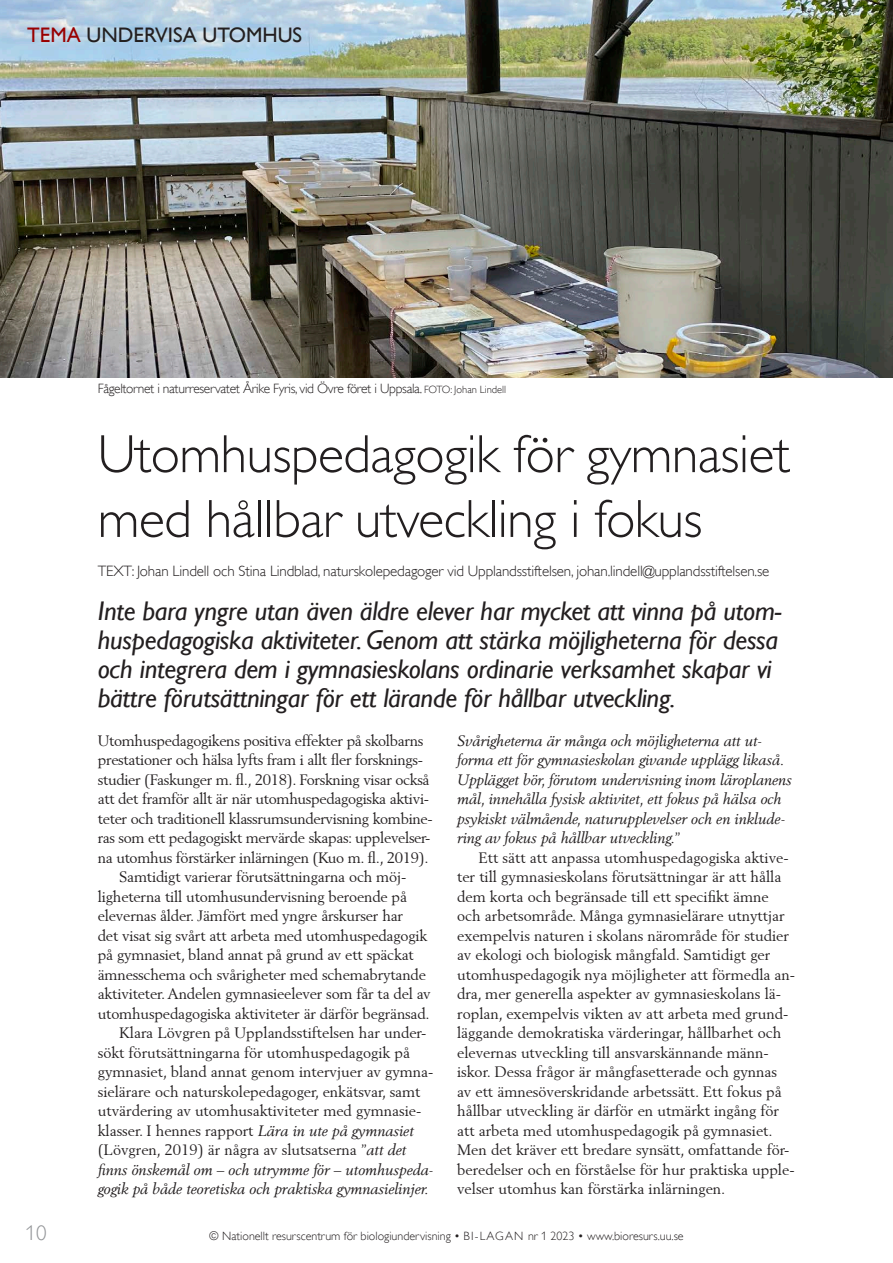
<style>
.page{position:relative;width:893px;height:1263px;background:#fff}
.page>*{position:absolute;margin:0;border:0;box-sizing:border-box;transform-origin:0 0}
.t1{font:300 54px/64.8px "Gill Alt One";letter-spacing:-.01em;color:#231f20}
.t2{font:italic 27px/29.2px "Gill Alt One";letter-spacing:-.01em;color:#231f20}
.t3{font:21px "Gill Alt One";color:#231f20}
.t4{font:300 21px "Gill Alt One";color:#939598}
.t5{font:15px/19.5px "Berling";color:#231f20}
.t6{font:italic 15px/19.5px "Berling";color:#231f20}
.t7{font:15px "Berling";letter-spacing:-.02em;color:#231f20}
.t8{font:300 15px "Gill Alt One";letter-spacing:-.01em;color:#231f20}
.t9{font:300 13.5px "Gill Alt One";letter-spacing:-.025em;color:#231f20}
.t10{font:300 12px "Gill Alt One";color:#231f20}
.s1{color:#900}
.s2{font-size:10.5px}
.s3{font-style:italic}
.s4{font-style:normal}
</style>
<div class="page">
<img style="left:0;top:0;width:893px;height:377px">
<h3 class="t3" style="left:27px;top:22px;width:218px">UTOMHUSPEDAGOGIK</h3>
<h3 class="t3" style="left:27px;top:22px;width:276px"><span class="s1">TEMA</span> UNDERVISA UTOMHUS</h3>
<p class="t9" style="left:98px;top:383px;width:410px">Fågeltornet i naturreservatet Årike Fyris, vid Övre föret i Uppsala. <span class="s2">FOTO: Johan Lindell</span></p>
<h1 class="t1" style="left:98px;top:426px;width:694px">Utomhuspedagogik för gymnasiet med hållbar utveckling i fokus</h1>
<p class="t8" style="left:98px;top:564px;width:673px">TEXT: Johan Lindell och Stina Lindblad, naturskolepedagoger vid Upplandsstiftelsen, johan.lindell@upplandsstiftelsen.se</p>
<p class="t2" style="left:98px;top:598px;width:685px">Inte bara yngre utan även äldre elever har mycket att vinna på utom&shy;huspedagogiska aktiviteter. Genom att stärka möjligheterna för dessa och integrera dem i gymnasieskolans ordinarie verksamhet skapar vi bättre förutsättningar för ett lärande för hållbar utveckling.</p>
<p class="t7" style="left:98px;top:731px;width:327px">Utomhuspedagogikens positiva effekter på skolbarns</p>
<p class="t7" style="left:98px;top:751px;width:327px">prestationer och hälsa lyfts fram i allt fler forsknings-</p>
<p class="t7" style="left:98px;top:770px;width:333px">studier (Faskunger m. fl., 2018). Forskning visar också</p>
<p class="t7" style="left:98px;top:792px;width:333px">att det framför allt är när utomhuspedagogiska aktivi-</p>
<p class="t7" style="left:98px;top:812px;width:336px">teter och traditionell klassrumsundervisning kombine-</p>
<p class="t7" style="left:98px;top:831px;width:334px">ras som ett pedagogiskt mervärde skapas: upplevelser-</p>
<p class="t7" style="left:98px;top:848px;width:332px">na utomhus förstärker inlärningen (Kuo m. fl., 2019).</p>
<p class="t5" style="left:119px;top:868px;width:289px">Samtidigt varierar förutsättningarna och möj-</p>
<p class="t5" style="left:98px;top:888px;width:311px">ligheterna till utomhusundervisning beroende på</p>
<p class="t5" style="left:98px;top:906px;width:307px">elevernas ålder. Jämfört med yngre årskurser har</p>
<p class="t5" style="left:98px;top:927px;width:331px">det visat sig svårt att arbeta med utomhuspedagogik</p>
<p class="t5" style="left:98px;top:946px;width:318px">på gymnasiet, bland annat på grund av ett späckat</p>
<p class="t5" style="left:98px;top:966px;width:330px">ämnes schema och svårigheter med schemabrytande</p>
<p class="t5" style="left:98px;top:985px;width:334px">aktiviteter. Andelen gymnasieelever som får ta del av</p>
<p class="t5" style="left:98px;top:1005px;width:333px">utomhuspedagogiska aktiviteter är därför begränsad.</p>
<p class="t5" style="left:119px;top:1023px;width:309px">Klara Lövgren på Upplandsstiftelsen har under-</p>
<p class="t5" style="left:98px;top:1044px;width:314px">sökt förutsättningarna för utomhuspedagogik på</p>
<p class="t5" style="left:98px;top:1063px;width:337px">gymnasiet, bland annat genom intervjuer av gymna-</p>
<p class="t5" style="left:98px;top:1083px;width:324px">sielärare och naturskolepedagoger, enkätsvar, samt</p>
<p class="t5" style="left:98px;top:1102px;width:325px">utvärdering av utomhusaktiviteter med gymnasie-</p>
<p class="t5" style="left:98px;top:1122px;width:318px">klasser. I hennes rapport <span class="s3">Lära in ute på gymnasiet</span></p>
<p class="t5" style="left:98px;top:1140px;width:310px">(Lövgren, 2019) är några av slutsatserna ”<span class="s3">att det</span></p>
<p class="t6" style="left:98px;top:1159px;width:337px">finns önskemål om – och utrymme för – utomhuspeda-</p>
<p class="t6" style="left:98px;top:1180px;width:332px">gogik på både teoretiska och praktiska gymnasielinjer.</p>
<p class="t6" style="left:457px;top:732px;width:336px">Svårigheterna är många och möjligheterna att ut&shy;forma ett för gymnasieskolan givande upplägg likaså.<br>Upplägget bör, förutom undervisning inom läroplanens mål, innehålla fysisk aktivitet, ett fokus på hälsa och psykiskt välmående, naturupplevelser och en inklude&shy;ring av fokus på hållbar utveckling.<span class="s4">”</span></p>
<p class="t5" style="left:457px;top:849px;width:340px;text-indent:21px">Ett sätt att anpassa utomhuspedagogiska aktive&shy;ter till gymnasieskolans förutsättningar är att hålla dem korta och begränsade till ett specifikt ämne och arbetsområde. Många gymnasielärare utnyttjar exempelvis naturen i skolans närområde för studier av ekologi och biologisk mångfald. Samtidigt ger utomhuspedagogik nya möjligheter att förmedla an&shy;dra, mer generella aspekter av gymnasieskolans lä&shy;roplan, exempelvis vikten av att arbeta med grund&shy;läggande demokratiska värderingar, hållbarhet och elevernas utveckling till ansvarskännande männ&shy;iskor. Dessa frågor är mångfasetterade och gynnas<br>av ett ämnesöverskridande arbetssätt. Ett fokus på hållbar utveckling är därför en utmärkt ingång för att arbeta med utomhuspedagogik på gymnasiet.<br>Men det kräver ett bredare synsätt, omfattande för&shy;beredelser och en förståelse för hur praktiska upple&shy;velser utomhus kan förstärka inlärningen.</p>
<h3 class="t4" style="left:26px;top:1224px;width:22px">10</h3>
<p class="t10" style="left:209px;top:1231px;width:476px">© Nationellt resurscentrum för biologiundervisning • BI-LAGAN nr 1 2023 • www.bioresurs.uu.se</p>
</div>
